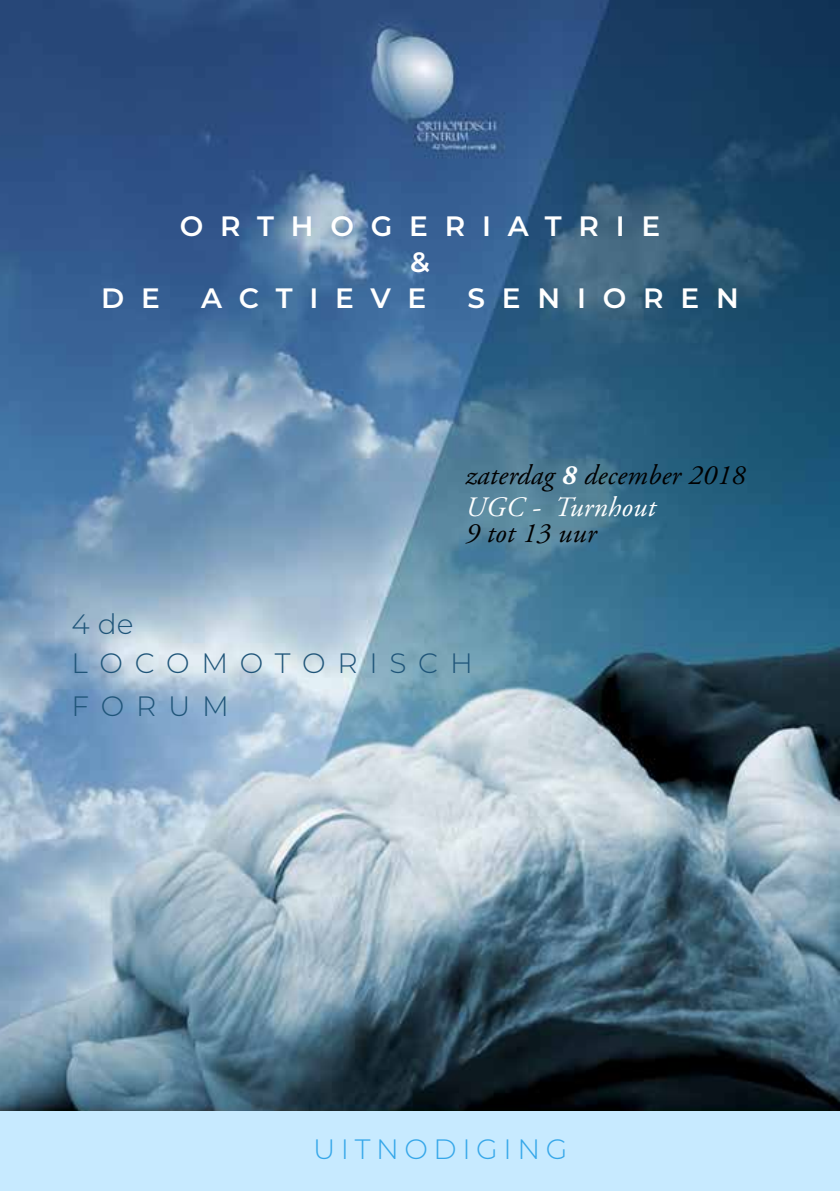
<style>
.page{position:relative;width:840px;height:1191px;background:#fff}
.page>*{position:absolute;margin:0;border:0;box-sizing:border-box;transform-origin:0 0}
.t1{font:italic 28px/32px "Adobe Garamond Pro";letter-spacing:.01em;color:#000}
.t2{font:600 28px/36px "Montserrat";letter-spacing:.6em;color:#fff;text-align:center}
.t3{font:300 28px/43.2px "Montserrat";letter-spacing:.42em;color:#1f5579}
.t4{font:300 28px "Montserrat";letter-spacing:.2em;color:#36a7e9}
.s1{font-weight:700;color:#fff}
.s2{color:#fff}
</style>
<div class="page">
<img style="left:0;top:0;width:839px;height:1111px">
<div style="left:0;top:1111px;width:839px;height:80px;background:#c7eaff"></div>
<p class="t2" style="left:179px;top:207px;width:482px">ORTHOGERIATRIE &amp;</p>
<p class="t2" style="left:101px;top:279px;width:60px">D E</p>
<p class="t2" style="left:201px;top:279px;width:226px">ACTIEVE</p>
<p class="t2" style="left:467px;top:279px;width:273px">SENIOREN</p>
<p class="t3" style="left:72px;top:601px;width:63px">4 de</p>
<p class="t1" style="left:465px;top:460px;width:281px">zaterdag <span class="s1">8</span> december 2018<br><span class="s2">UGC - Turnhout</span></p>
<p class="t1" style="left:465px;top:518px;width:132px">9 tot 13 uur</p>
<p class="t3" style="left:72px;top:640px;width:402px">LOCOMOTORISCH<br>FORUM</p>
<p class="t4" style="left:313px;top:1129px;width:256px">UITNODIGING</p>
</div>
